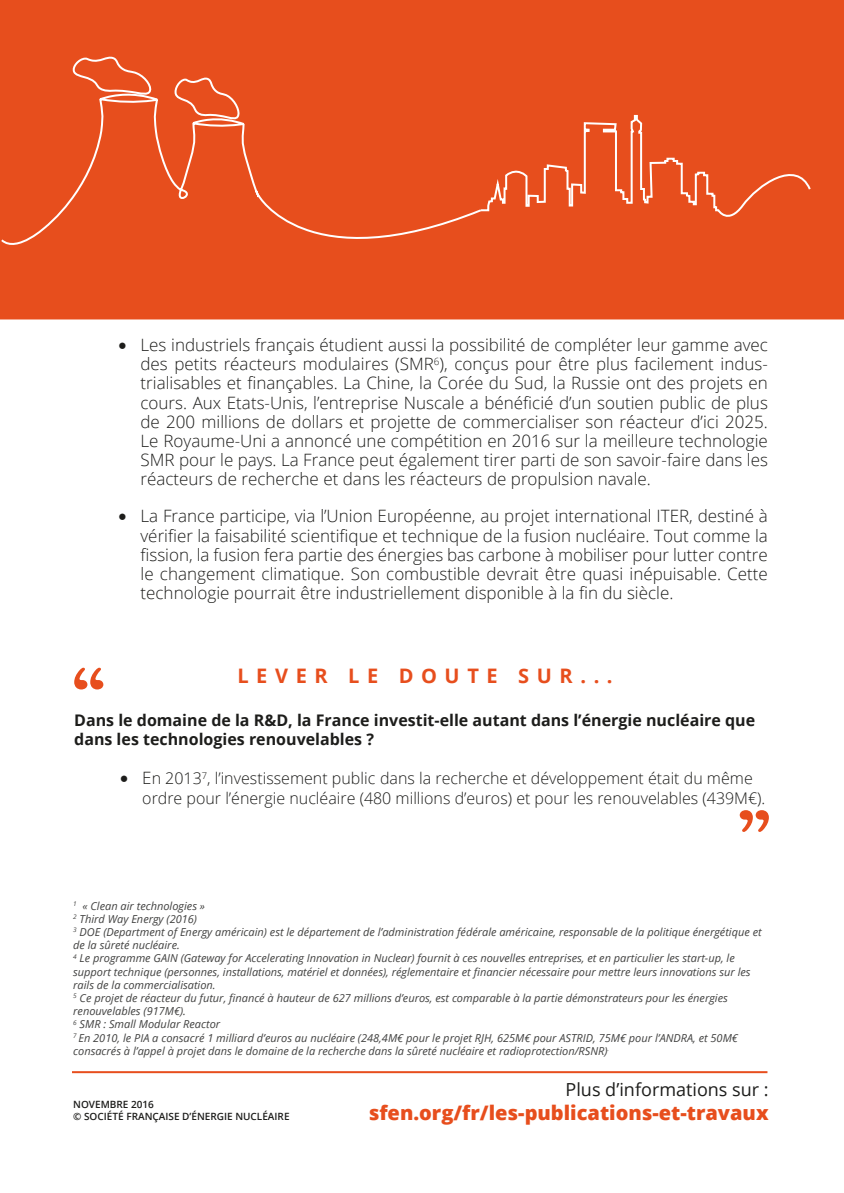
<style>
.page{position:relative;width:844px;height:1193px;background:#fff}
.page>*{position:absolute;margin:0;border:0;box-sizing:border-box;transform-origin:0 0}
.t1{font:800 20px "Open Sans";color:#e74e1d}
.t2{font:700 20px "Open Sans";letter-spacing:.38em;color:#e74e1d}
.t3{font:18px "Open Sans";color:#1d1d1b}
.t4{font:300 17px/19px "Open Sans";color:#1d1d1b;text-align:justify}
.t5{font:300 16px/20px "Open Sans";color:#1d1d1b}
.t6{font:700 16px/19.2px "Open Sans";color:#1d1d1b}
.t7{font:italic 11px/13.2px "Open Sans";color:#424241}
.t8{font:600 10px "Open Sans";color:#1d1d1b}
.s1{font-family:"Minion Pro";font-weight:400;font-size:24px}
.s2{font-size:17px}
</style>
<div class="page">
<div style="left:0;top:0;width:843px;height:319px;background:#e74e1d"></div>
<svg style="left:739px;top:810px;width:29px;height:22px"></svg>
<svg style="left:74px;top:668px;width:29px;height:21px"></svg>
<div style="left:0;top:53px;width:262px;height:201px;background:#e74e1d"></div>
<div style="left:256px;top:114px;width:556px;height:166px;background:#e74e1d"></div>
<hr style="left:72px;top:1071px;width:695px;height:2px;background:#e74e1d">
<p class="t4" style="left:140px;top:335px;width:629px;text-indent:-23px"><span class="s1">•</span> Les industriels français étudient aussi la possibilité de compléter leur gamme avec des petits réacteurs modulaires (SMR<sup>6</sup>), conçus pour être plus facilement indus&shy;trialisables et finançables. La Chine, la Corée du Sud, la Russie ont des projets en cours. Aux Etats-Unis, l’entreprise Nuscale a bénéficié d’un soutien public de plus de 200 millions de dollars et projette de commercialiser son réacteur d’ici 2025.<br>Le Royaume-Uni a annoncé une compétition en 2016 sur la meilleure technologie SMR pour le pays. La France peut également tirer parti de son savoir-faire dans les réacteurs de recherche et dans les réacteurs de propulsion navale.</p>
<p class="t4" style="left:140px;top:506px;width:629px;text-indent:-23px"><span class="s1">•</span> La France participe, via l’Union Européenne, au projet international ITER, destiné à vérifier la faisabilité scientifique et technique de la fusion nucléaire. Tout comme la fission, la fusion fera partie des énergies bas carbone à mobiliser pour lutter contre le changement climatique. Son combustible devrait être quasi inépuisable. Cette technologie pourrait être industriellement disponible à la fin du siècle.</p>
<p class="t2" style="left:237px;top:662px;width:377px">LEVER LE DOUTE SUR...</p>
<p class="t6" style="left:74px;top:710px;width:682px">Dans le domaine de la R&amp;D, la France investit-elle autant dans l’énergie nucléaire que dans les technologies renouvelables ?</p>
<p class="t5" style="left:142px;top:768px;width:624px;text-indent:-23px"><span class="s1">•</span> <span class="s2">E</span>n 2013<sup>7</sup>, l’investissement public dans la recherche et développement était du même ordre pour l’énergie nucléaire (480 millions d’euros) et pour les renouvelables (439M€).</p>
<p class="t7" style="left:73px;top:899px;width:133px"><sup>1</sup> « Clean air technologies »</p>
<p class="t7" style="left:73px;top:912px;width:125px"><sup>2</sup> Third Way Energy (2016)</p>
<p class="t7" style="left:73px;top:925px;width:690px"><sup>3</sup> DOE (Department of Energy américain) est le département de l’administration fédérale américaine, responsable de la politique énergétique et de la sûreté nucléaire.</p>
<p class="t7" style="left:73px;top:951px;width:678px"><sup>4</sup> Le programme GAIN (Gateway for Accelerating Innovation in Nuclear) fournit à ces nouvelles entreprises, et en particulier les start-up, le support technique (personnes, installations, matériel et données), réglementaire et financier nécessaire pour mettre leurs innovations sur les rails de la commercialisation.</p>
<p class="t7" style="left:73px;top:991px;width:656px"><sup>5</sup> Ce projet de réacteur du futur, financé à hauteur de 627 millions d’euros, est comparable à la partie démonstrateurs pour les énergies renouvelables (917M€).</p>
<p class="t7" style="left:73px;top:1017px;width:148px"><sup>6</sup> SMR : Small Modular Reactor</p>
<p class="t7" style="left:73px;top:1031px;width:666px"><sup>7</sup> En 2010, le PIA a consacré 1 milliard d’euros au nucléaire (248,4M€ pour le projet RJH, 625M€ pour ASTRID, 75M€ pour l’ANDRA, et 50M€ consacrés à l’appel à projet dans le domaine de la recherche dans la sûreté nucléaire et radioprotection/RSNR)<sup>.</sup></p>
<p class="t8" style="left:73px;top:1097px;width:82px">NOVEMBRE 2016</p>
<p class="t8" style="left:73px;top:1109px;width:218px">© SOCIÉTÉ FRANÇAISE D’ÉNERGIE NUCLÉAIRE</p>
<p class="t3" style="left:565px;top:1077px;width:205px">Plus d’informations sur :</p>
<p class="t1" style="left:369px;top:1097px;width:401px">sfen.org/fr/les-publications-et-travaux</p>
</div>
